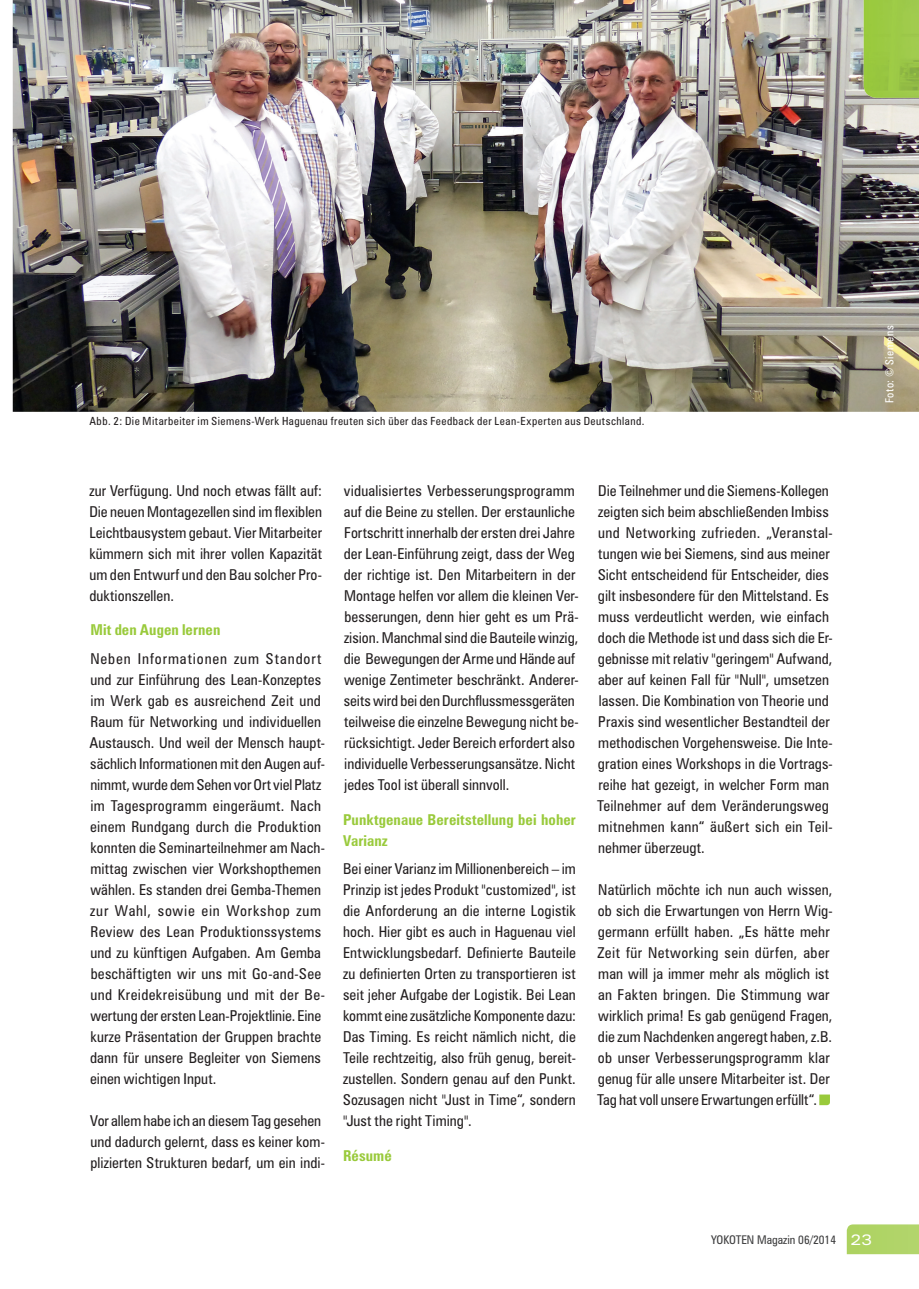
<style>
.page{position:relative;width:919px;height:1289px;background:#fff}
.page>*{position:absolute;margin:0;border:0;box-sizing:border-box;transform-origin:0 0}
.t1{font:condensed 15px/21px "Zurich BT";letter-spacing:.005em;color:#231f20}
.t2{font:700 condensed 15px/21px "Zurich BT";letter-spacing:.005em;color:#99ca3b}
.t3{font:condensed 12px "Zurich BT";color:#3e3e3f}
.t4{font:condensed 11.25px "Zurich BT";letter-spacing:.04em;color:#231f20}
.t5{font:condensed 11.25px "Zurich BT";letter-spacing:.04em;color:#fff}
.s1{font-stretch:expanded;font-size:15px;color:#fff}
</style>
<div class="page">
<img style="left:13px;top:0;width:905px;height:412px">
<svg style="left:819px;top:1094px;width:10px;height:11px"></svg>
<img style="left:863px;top:0;width:55px;height:98px">
<div style="left:846px;top:1224px;width:72px;height:30px;background:#afd466"></div>
<p class="t4" style="left:89px;top:414px;width:556px">Abb. 2: Die Mitarbeiter im Siemens-Werk Haguenau freuten sich über das Feedback der Lean-Experten aus Deutschland.</p>
<p class="t1" style="left:89px;top:480px;width:234px;text-align:justify">zur Verfügung. Und noch etwas fällt auf:<br>Die neuen Montagezellen sind im flexiblen Leichtbausystem gebaut. Vier Mitarbeiter kümmern sich mit ihrer vollen Kapazität um den Entwurf und den Bau solcher Pro&shy;duktionszellen.</p>
<p class="t2" style="left:90px;top:619px;width:131px">Mit den Augen lernen</p>
<p class="t1" style="left:89px;top:648px;width:237px">Neben Informationen zum Standort und zur Einführung des Lean-Konzeptes im Werk gab es ausreichend Zeit und Raum für Networking und individuellen Austausch. Und weil der Mensch haupt&shy;sächlich Informationen mit den Augen auf&shy;nimmt, wurde dem Sehen vor Ort viel Platz im Tagesprogramm eingeräumt. Nach einem Rundgang durch die Produktion konnten die Seminarteilnehmer am Nach&shy;mittag zwischen vier Workshopthemen wählen. Es standen drei Gemba-Themen zur Wahl, sowie ein Workshop zum Review des Lean Produktionssystems und zu künftigen Aufgaben. Am Gemba beschäftigten wir uns mit Go-and-See und Kreidekreisübung und mit der Be&shy;wertung der ersten Lean-Projektlinie. Eine kurze Präsentation der Gruppen brachte dann für unsere Begleiter von Siemens einen wichtigen Input.</p>
<p class="t1" style="left:90px;top:1110px;width:236px">Vor allem habe ich an diesem Tag gesehen und dadurch gelernt, dass es keiner kom&shy;plizierten Strukturen bedarf, um ein indi-</p>
<p class="t1" style="left:344px;top:480px;width:236px">vidualisiertes Verbesserungsprogramm auf die Beine zu stellen. Der erstaunliche Fortschritt innerhalb der ersten drei Jahre der Lean-Einführung zeigt, dass der Weg der richtige ist. Den Mitarbeitern in der Montage helfen vor allem die kleinen Ver&shy;besserungen, denn hier geht es um Prä&shy;zision. Manchmal sind die Bauteile winzig, die Bewegungen der Arme und Hände auf wenige Zentimeter beschränkt. Anderer&shy;seits wird bei den Durchflussmessgeräten teilweise die einzelne Bewegung nicht be&shy;rücksichtigt. Jeder Bereich erfordert also individuelle Verbesserungsansätze. Nicht jedes Tool ist überall sinnvoll.</p>
<p class="t2" style="left:343px;top:808px;width:234px">Punktgenaue Bereitstellung bei hoher<br>Varianz</p>
<p class="t1" style="left:343px;top:858px;width:234px;text-align:justify">Bei einer Varianz im Millionenbereich – im Prinzip ist jedes Produkt "customized", ist die Anforderung an die interne Logistik hoch. Hier gibt es auch in Haguenau viel Entwicklungsbedarf. Definierte Bauteile zu definierten Orten zu transportieren ist seit jeher Aufgabe der Logistik. Bei Lean kommt eine zusätzliche Komponente dazu:<br>Das Timing. Es reicht nämlich nicht, die Teile rechtzeitig, also früh genug, bereit&shy;zustellen. Sondern genau auf den Punkt.<br>Sozusagen nicht "Just in Time“, sondern "Just the right Timing".</p>
<p class="t2" style="left:343px;top:1144px;width:50px">Résumé</p>
<p class="t1" style="left:597px;top:480px;width:237px">Die Teilnehmer und die Siemens-Kollegen zeigten sich beim abschließenden Imbiss und Networking zufrieden. „Veranstal&shy;tungen wie bei Siemens, sind aus meiner Sicht entscheidend für Entscheider, dies gilt insbesondere für den Mittelstand. Es muss verdeutlicht werden, wie einfach doch die Methode ist und dass sich die Er&shy;gebnisse mit relativ "geringem" Aufwand, aber auf keinen Fall für "Null", umsetzen lassen. Die Kombination von Theorie und Praxis sind wesentlicher Bestandteil der methodischen Vorgehensweise. Die Inte&shy;gration eines Workshops in die Vortrags&shy;reihe hat gezeigt, in welcher Form man Teilnehmer auf dem Veränderungsweg mitnehmen kann“ äußert sich ein Teil&shy;nehmer überzeugt.</p>
<p class="t1" style="left:597px;top:879px;width:237px">Natürlich möchte ich nun auch wissen, ob sich die Erwartungen von Herrn Wig&shy;germann erfüllt haben. „Es hätte mehr Zeit für Networking sein dürfen, aber man will ja immer mehr als möglich ist an Fakten bringen. Die Stimmung war wirklich prima! Es gab genügend Fragen, die zum Nachdenken angeregt haben, z.B. ob unser Verbesserungsprogramm klar genug für alle unsere Mitarbeiter ist. Der Tag hat voll unsere Erwartungen erfüllt“.</p>
<p class="t5" style="left:882px;top:403px;width:79px;rotate:-90deg">Foto: © Siemens</p>
<p class="t3" style="left:711px;top:1232px;width:163px">YOKOTEN Magazin 06/2014 <span class="s1">23</span></p>
</div>
